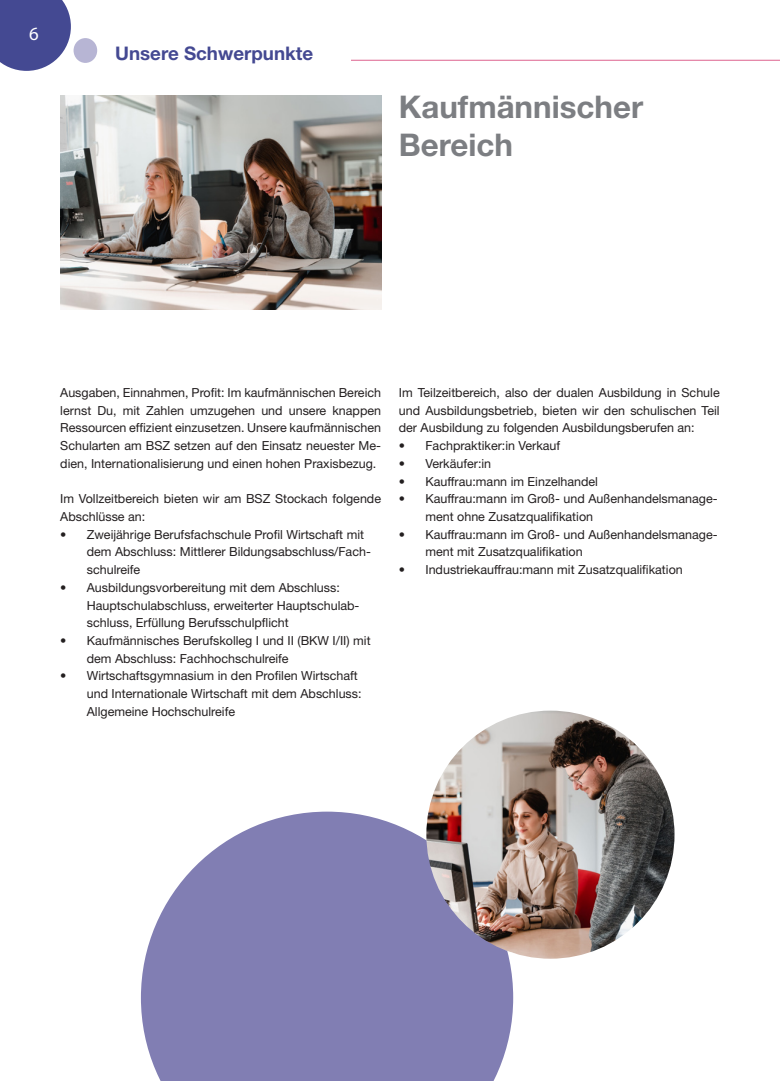
<style>
.page{position:relative;width:780px;height:1081px;background:#fff}
.page>*{position:absolute;margin:0;border:0;box-sizing:border-box;transform-origin:0 0}
.grau_Head_12pt{font:700 31.25px/37.5px "Helvetica Neue LT Std";color:#7c7e82}
.t1{font:700 18.75px "Helvetica Neue LT Std";color:#444992}
.t2{font:18.75px "Myriad Pro";color:#fff}
.t3{font:12.5px/17.8px "Helvetica Neue LT Std";color:#231f20}
</style>
<div class="page">
<svg style="left:0;top:0;width:71px;height:71px;background:#595e9e"></svg>
<div style="left:74px;top:38px;width:23px;height:25px;background:#b7b5d4;border-radius:50%"></div>
<svg style="left:141px;top:811px;width:372px;height:270px;background:#8e8bbb"></svg>
<img style="left:426px;top:710px;width:248px;height:248px;border-radius:124px">
<img style="left:60px;top:96px;width:321px;height:213px">
<hr style="left:351px;top:60px;width:429px;height:1px;background:#dd638f">
<h2 class="t2" style="left:29px;top:22px;width:11px">6</h2>
<p class="t1" style="left:115px;top:42px;width:199px">Unsere Schwerpunkte</p>
<p class="grau_Head_12pt" style="left:399px;top:87px;width:246px">Kaufmännischer<br>Bereich</p>
<p class="t3" style="left:60px;top:383px;width:322px;text-align:justify">Ausgaben, Einnahmen, Profit: Im kaufmännischen Bereich lernst Du, mit Zahlen umzugehen und unsere knappen Ressourcen effizient einzusetzen. Unsere kaufmännischen Schularten am BSZ setzen auf den Einsatz neuester Me&shy;dien, Internationalisierung und einen hohen Praxisbezug.</p>
<p class="t3" style="left:60px;top:490px;width:322px">Im Vollzeitbereich bieten wir am BSZ Stockach folgende<br>Abschlüsse an:</p>
<p class="t3" style="left:87px;top:525px;width:285px;text-indent:-27px">• Zweijährige Berufsfachschule Profil Wirtschaft mit dem Abschluss: Mittlerer Bildungsabschluss/Fach&shy;schulreife</p>
<p class="t3" style="left:87px;top:578px;width:274px;text-indent:-27px">• Ausbildungsvorbereitung mit dem Abschluss:<br>Hauptschulabschluss, erweiterter Hauptschulab&shy;schluss, Erfü llung Berufsschulpflicht</p>
<p class="t3" style="left:87px;top:631px;width:285px;text-indent:-27px">• Kaufmännisches Berufskolleg I und II (BKW I/II) mit dem Abschluss: Fachhochschulreife</p>
<p class="t3" style="left:87px;top:667px;width:276px;text-indent:-27px">• Wirtschaftsgymnasium in den Profilen Wirtschaft und Internationale Wirtschaft mit dem Abschluss:<br>Allgemeine Hochschulreife</p>
<p class="t3" style="left:399px;top:383px;width:322px;text-align:justify">Im Teilzeitbereich, also der dualen Ausbildung in Schule und Ausbildungsbetrieb, bieten wir den schulischen Teil der Ausbildung zu folgenden Ausbildungsberufen an:</p>
<p class="t3" style="left:399px;top:437px;width:163px">• Fachpraktiker:in Verkauf</p>
<p class="t3" style="left:399px;top:454px;width:94px">• Verkäufer:in</p>
<p class="t3" style="left:399px;top:472px;width:201px">• Kauffrau:mann im Einzelhandel</p>
<p class="t3" style="left:425px;top:490px;width:294px;text-indent:-27px">• Kauffrau:mann im Groß- und Außenhandelsmanage&shy;ment ohne Zusatzqualifikation</p>
<p class="t3" style="left:425px;top:525px;width:294px;text-indent:-27px">• Kauffrau:mann im Groß- und Außenhandelsmanage&shy;ment mit Zusatzqualifikation</p>
<p class="t3" style="left:399px;top:561px;width:285px">• Industriekauffrau:mann mit Zusatzqualifikation</p>
</div>
